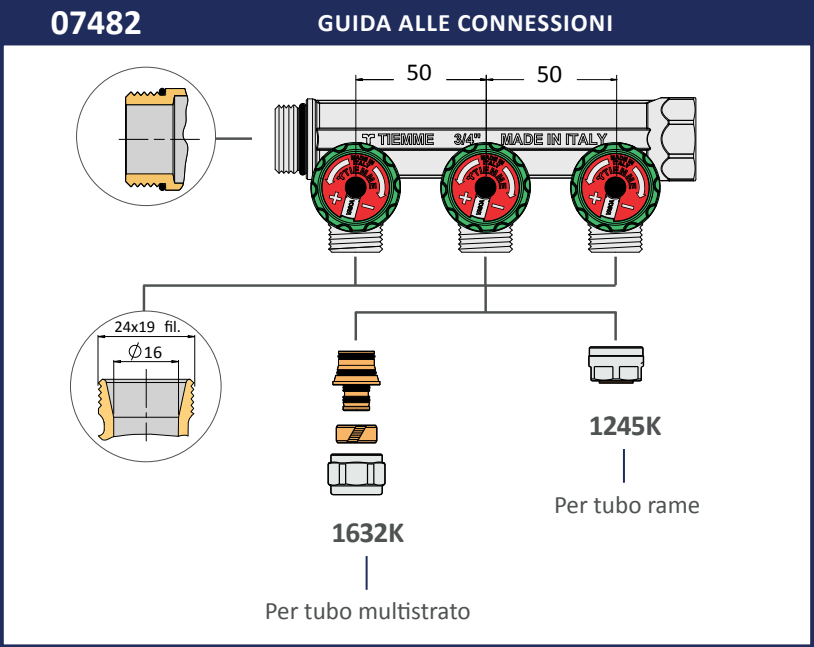
<style>
.page{position:relative;width:814px;height:647px;background:#fff}
.page>*{position:absolute;margin:0;border:0;box-sizing:border-box;transform-origin:0 0}
.t1{font:700 36px "Calibri";color:#fff}
.t2{font:700 29.2px "Calibri";letter-spacing:-.03em;color:#4f5252}
.t3{font:25.2px "Calibri";color:#4f5252}
.t4{font:700 25.2px "Calibri";letter-spacing:.04em;color:#fdfdfd}
.t5{font:25.2px "Calibri";color:#000001}
.t6{font:24.4px "Calibri";color:#000001}
.t7{font:18px "Calibri";color:#000001}
.t8{font:16.4px "Calibri";color:#000001}
</style>
<div class="page">
<div style="left:0;top:41px;width:814px;height:605px;border:4px solid #1f2c5c"></div>
<hr style="left:143px;top:284px;width:472px;height:2px;background:#4f5252">
<hr style="left:355px;top:311px;width:261px;height:2px;background:#4f5252">
<hr style="left:143px;top:285px;width:2px;height:26px;background:#4f5252">
<hr style="left:484px;top:284px;width:3px;height:28px;background:#4f5252">
<hr style="left:614px;top:256px;width:3px;height:29px;background:#4f5252">
<hr style="left:614px;top:312px;width:3px;height:28px;background:#4f5252">
<hr style="left:354px;top:312px;width:3px;height:28px;background:#4f5252">
<hr style="left:484px;top:256px;width:2px;height:29px;background:#4f5252">
<hr style="left:354px;top:256px;width:2px;height:29px;background:#4f5252">
<hr style="left:215px;top:137px;width:37px;height:3px;background:#4f5252">
<hr style="left:170px;top:139px;width:30px;height:1px;background:#000001">
<svg style="left:119px;top:87px;width:70px;height:117px"></svg>
<div style="left:159px;top:183px;width:7px;height:8px;border:1px solid #000001;border-radius:50%"></div>
<hr style="left:378px;top:147px;width:85px;height:2px;background:#000001">
<hr style="left:317px;top:129px;width:333px;height:2px;background:#000001">
<hr style="left:380px;top:149px;width:81px;height:1px;background:#000001">
<hr style="left:381px;top:150px;width:79px;height:1px;background:#000001">
<hr style="left:319px;top:127px;width:327px;height:2px;background:#000001">
<hr style="left:399px;top:174px;width:43px;height:2px;background:#000001">
<hr style="left:320px;top:102px;width:326px;height:2px;background:#000001">
<hr style="left:399px;top:177px;width:42px;height:2px;background:#000001">
<hr style="left:317px;top:100px;width:335px;height:1px;background:#000001">
<svg style="left:274px;top:97px;width:160px;height:156px"></svg>
<svg style="left:440px;top:96px;width:256px;height:157px"></svg>
<svg style="left:610px;top:78px;width:6px;height:3px"></svg>
<hr style="left:577px;top:79px;width:39px;height:1px;background:#000001">
<hr style="left:487px;top:79px;width:37px;height:1px;background:#000001">
<hr style="left:616px;top:75px;width:1px;height:101px;background:#000001">
<svg style="left:480px;top:78px;width:13px;height:3px"></svg>
<svg style="left:356px;top:78px;width:7px;height:3px"></svg>
<hr style="left:446px;top:79px;width:39px;height:1px;background:#000001">
<hr style="left:357px;top:79px;width:36px;height:1px;background:#000001">
<hr style="left:485px;top:75px;width:2px;height:101px;background:#000001">
<hr style="left:355px;top:75px;width:1px;height:101px;background:#000001">
<svg style="left:335px;top:424px;width:43px;height:20px"></svg>
<svg style="left:327px;top:453px;width:59px;height:42px;background:#adb0af"></svg>
<hr style="left:338px;top:463px;width:2px;height:21px;background:#000001">
<svg style="left:332px;top:350px;width:49px;height:61px"></svg>
<svg style="left:588px;top:346px;width:56px;height:37px;background:#a5a8a7"></svg>
<hr style="left:599px;top:380px;width:34px;height:1px;background:#000001">
<hr style="left:365px;top:555px;width:2px;height:34px;background:#1f2c5c">
<div style="left:0;top:0;width:287px;height:42px;background:#1f2c5c"></div>
<div style="left:287px;top:0;width:527px;height:42px;background:#1f2c5c"></div>
<hr style="left:623px;top:449px;width:2px;height:33px;background:#1f2c5c">
<hr style="left:145px;top:369px;width:2px;height:38px;background:#000001">
<svg style="left:97px;top:378px;width:98px;height:63px;background:#c9c2b3"></svg>
<hr style="left:178px;top:360px;width:1px;height:55px;background:#000001">
<svg style="left:171px;top:360px;width:7px;height:3px"></svg>
<hr style="left:113px;top:360px;width:1px;height:54px;background:#000001">
<svg style="left:114px;top:360px;width:7px;height:3px"></svg>
<hr style="left:145px;top:361px;width:33px;height:1px;background:#000001">
<hr style="left:114px;top:361px;width:31px;height:1px;background:#000001">
<hr style="left:145px;top:336px;width:49px;height:1px;background:#000001">
<hr style="left:98px;top:336px;width:47px;height:1px;background:#000001">
<hr style="left:194px;top:335px;width:1px;height:51px;background:#000001">
<svg style="left:187px;top:335px;width:8px;height:3px"></svg>
<hr style="left:97px;top:335px;width:2px;height:50px;background:#000001">
<svg style="left:98px;top:335px;width:7px;height:3px"></svg>
<svg style="left:129px;top:342px;width:12px;height:18px"></svg>
<h1 class="t1" style="left:51px;top:-4px;width:92px">07482</h1>
<p class="t4" style="left:318px;top:5px;width:296px">GUIDA ALLE CONNESSIONI</p>
<p class="t6" style="left:406px;top:54px;width:27px">50</p>
<p class="t5" style="left:537px;top:56px;width:27px">50</p>
<p class="t8" style="left:114px;top:315px;width:68px">24x19 fil.</p>
<p class="t7" style="left:144px;top:339px;width:20px">16</p>
<p class="t2" style="left:331px;top:512px;width:74px">1632K</p>
<p class="t3" style="left:265px;top:592px;width:207px">Per tubo multistrato</p>
<p class="t2" style="left:588px;top:405px;width:74px">1245K</p>
<p class="t3" style="left:554px;top:486px;width:148px">Per tubo rame</p>
</div>
